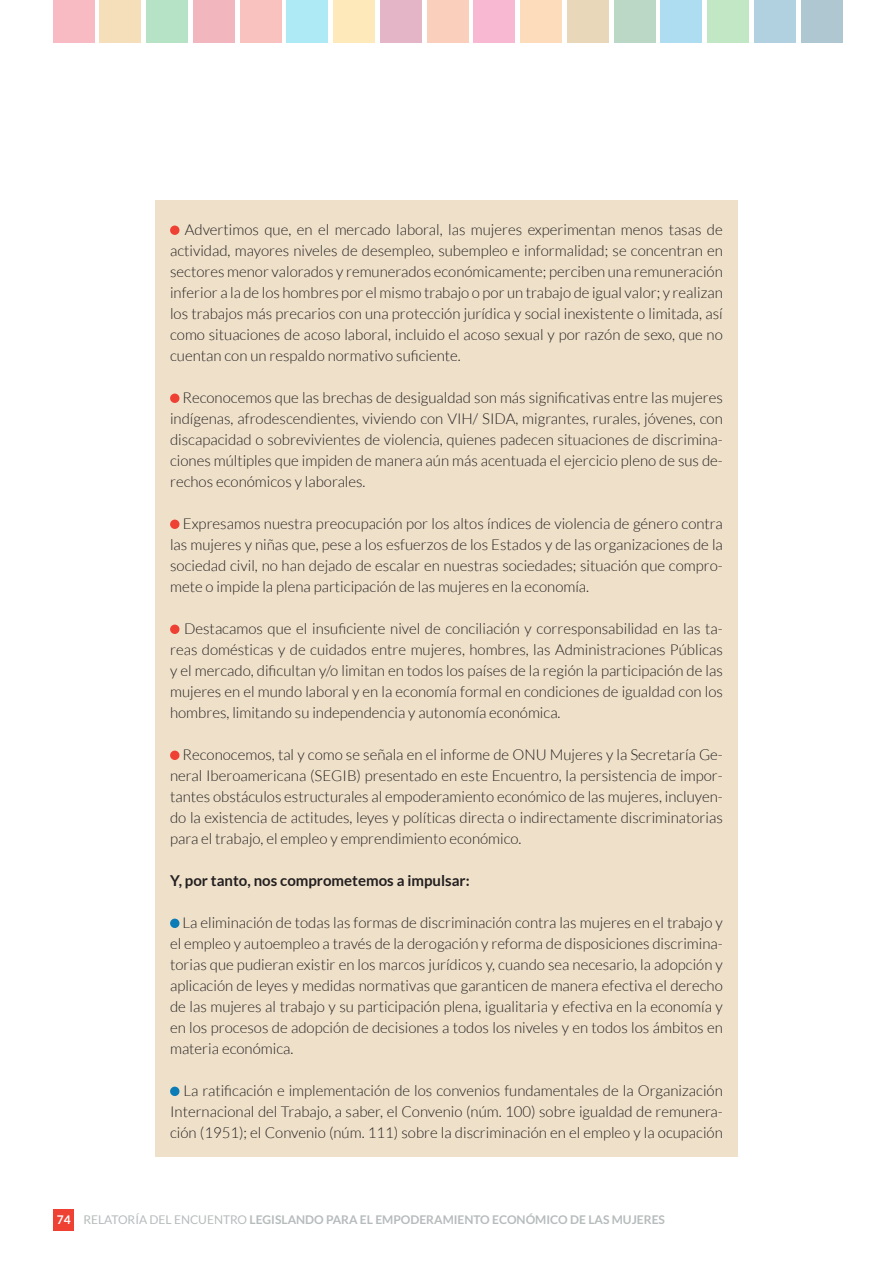
<style>
.page{position:relative;width:893px;height:1263px;background:#fff}
.page>*{position:absolute;margin:0;border:0;box-sizing:border-box;transform-origin:0 0}
.t1{font:300 15px/21px "Lato";color:#231f20;text-align:justify}
.t2{font:700 15px "Lato";color:#231f20}
.t3{font:700 12px "Lato";color:#b6bbbc}
.s1{color:#fff}
.s2{font-weight:400}
</style>
<div class="page">
<div style="left:54px;top:1209px;width:20px;height:21px;background:#ef4034"></div>
<div style="left:53px;top:0;width:41px;height:43px;background:#f9bbc3"></div>
<div style="left:100px;top:0;width:41px;height:43px;background:#f4dfba"></div>
<div style="left:147px;top:0;width:41px;height:43px;background:#b6e3c5"></div>
<div style="left:193px;top:0;width:41px;height:43px;background:#f2b7be"></div>
<div style="left:240px;top:0;width:41px;height:43px;background:#f9c2be"></div>
<div style="left:287px;top:0;width:41px;height:43px;background:#aeeaf6"></div>
<div style="left:334px;top:0;width:41px;height:43px;background:#fee9bb"></div>
<div style="left:380px;top:0;width:41px;height:43px;background:#e3b5c6"></div>
<div style="left:427px;top:0;width:41px;height:43px;background:#facfbc"></div>
<div style="left:474px;top:0;width:41px;height:43px;background:#f9b8d2"></div>
<div style="left:521px;top:0;width:41px;height:43px;background:#fcdcbb"></div>
<div style="left:567px;top:0;width:41px;height:43px;background:#e9d7ba"></div>
<div style="left:614px;top:0;width:41px;height:43px;background:#bad8c5"></div>
<div style="left:661px;top:0;width:41px;height:43px;background:#aeddf1"></div>
<div style="left:707px;top:0;width:42px;height:43px;background:#c1e7c5"></div>
<div style="left:754px;top:0;width:41px;height:43px;background:#b2d1e0"></div>
<div style="left:801px;top:0;width:41px;height:43px;background:#aec7d1"></div>
<div style="left:155px;top:200px;width:583px;height:956px;background:#eee0c9"></div>
<div style="left:170px;top:226px;width:9px;height:9px;background:#ef4034;border-radius:50%"></div>
<div style="left:170px;top:394px;width:9px;height:9px;background:#ef4034;border-radius:50%"></div>
<div style="left:170px;top:520px;width:9px;height:9px;background:#ef4034;border-radius:50%"></div>
<div style="left:170px;top:625px;width:9px;height:9px;background:#ef4034;border-radius:50%"></div>
<div style="left:170px;top:751px;width:9px;height:9px;background:#ef4034;border-radius:50%"></div>
<div style="left:170px;top:919px;width:9px;height:9px;background:#0c7cb7;border-radius:50%"></div>
<div style="left:170px;top:1087px;width:9px;height:9px;background:#0c7cb7;border-radius:50%"></div>
<p class="t1" style="left:170px;top:219px;width:554px;text-indent:15px">Advertimos que, en el mercado laboral, las mujeres experimentan menos tasas de actividad, mayores niveles de desempleo, subempleo e informalidad; se concentran en sectores menor valorados y remunerados económicamente; perciben una remuneración inferior a la de los hombres por el mismo trabajo o por un trabajo de igual valor; y realizan los trabajos más precarios con una protección jurídica y social inexistente o limitada, así como situaciones de acoso laboral, incluido el acoso sexual y por razón de sexo, que no cuentan con un respaldo normativo suficiente.</p>
<p class="t1" style="left:170px;top:387px;width:554px;text-indent:12px">Reconocemos que las brechas de desigualdad son más significativas entre las mujeres indígenas, afrodescendientes, viviendo con VIH/ SIDA, migrantes, rurales, jóvenes, con discapacidad o sobrevivientes de violencia, quienes padecen situaciones de discrimina&shy;ciones múltiples que impiden de manera aún más acentuada el ejercicio pleno de sus de&shy;rechos económicos y laborales.</p>
<p class="t1" style="left:170px;top:513px;width:554px;text-indent:13px">Expresamos nuestra preocupación por los altos índices de violencia de género contra las mujeres y niñas que, pese a los esfuerzos de los Estados y de las organizaciones de la sociedad civil, no han dejado de escalar en nuestras sociedades; situación que compro&shy;mete o impide la plena participación de las mujeres en la economía.</p>
<p class="t1" style="left:170px;top:618px;width:554px;text-indent:14px">Destacamos que el insuficiente nivel de conciliación y corresponsabilidad en las ta&shy;reas domésticas y de cuidados entre mujeres, hombres, las Administraciones Públicas y el mercado, dificultan y/o limitan en todos los países de la región la participación de las mujeres en el mundo laboral y en la economía formal en condiciones de igualdad con los hombres, limitando su independencia y autonomía económica.</p>
<p class="t1" style="left:170px;top:744px;width:554px;text-indent:13px">Reconocemos, tal y como se señala en el informe de ONU Mujeres y la Secretaría Ge&shy;neral Iberoamericana (SEGIB) presentado en este Encuentro, la persistencia de impor&shy;tantes obstáculos estructurales al empoderamiento económico de las mujeres, incluyen&shy;do la existencia de actitudes, leyes y políticas directa o indirectamente discriminatorias para el trabajo, el empleo y emprendimiento económico.</p>
<p class="t2" style="left:170px;top:872px;width:301px">Y, por tanto, nos comprometemos a impulsar:</p>
<p class="t1" style="left:170px;top:912px;width:554px;text-indent:12px">La eliminación de todas las formas de discriminación contra las mujeres en el trabajo y el empleo y autoempleo a través de la derogación y reforma de disposiciones discrimina&shy;torias que pudieran existir en los marcos jurídicos y, cuando sea necesario, la adopción y aplicación de leyes y medidas normativas que garanticen de manera efectiva el derecho de las mujeres al trabajo y su participación plena, igualitaria y efectiva en la economía y en los procesos de adopción de decisiones a todos los niveles y en todos los ámbitos en materia económica.</p>
<p class="t1" style="left:170px;top:1080px;width:554px;text-indent:13px">La ratificación e implementación de los convenios fundamentales de la Organización Internacional del Trabajo, a saber, el Convenio (núm. 100) sobre igualdad de remunera&shy;ción (1951); el Convenio (núm. 111) sobre la discriminación en el empleo y la ocupación</p>
<p class="t3" style="left:57px;top:1213px;width:609px"><span class="s1">74</span> <span class="s2">RELATORÍA DEL ENCUENTRO</span> LEGISLANDO PARA EL EMPODERAMIENTO ECONÓMICO DE LAS MUJERES</p>
</div>
